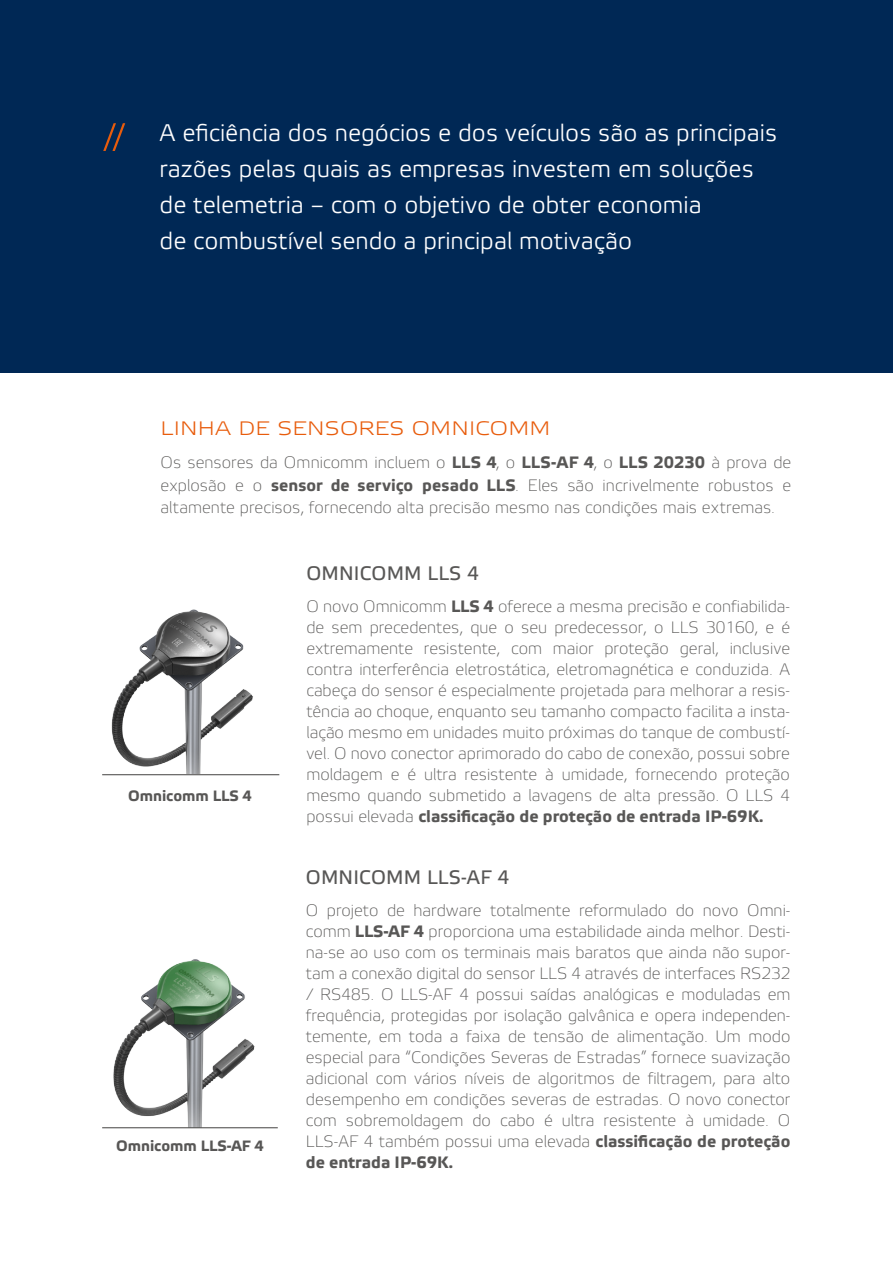
<style>
.page{position:relative;width:893px;height:1263px;background:#fff}
.page>*{position:absolute;margin:0;border:0;box-sizing:border-box;transform-origin:0 0}
.t1{font:24px/36px "Etelka Lig";color:#fff}
.t2{font:19.5px "Etelka Text Pro";letter-spacing:.01em;color:#585756}
.t3{font:19.5px "Etelka Wide Light Pro";letter-spacing:.01em;color:#e85c0c}
.t4{font:16.5px/21px "Etelka Thin Pro";color:#585756;text-align:justify}
.t5{font:700 16.5px "Etelka Text Pro";color:#585756}
.t6{font:700 15px "Etelka Text Pro";color:#585756}
.s1{font-family:"Etelka Bol"}
.s2{font-family:"Etelka Text Pro";font-weight:700}
.s3{font-family:"Etelka Thin Pro";font-weight:400}
</style>
<div class="page">
<div style="left:0;top:0;width:893px;height:372px;background:#002855"></div>
<svg style="left:103px;top:123px;width:22px;height:28px"></svg>
<img style="left:102px;top:609px;width:151px;height:167px">
<div style="left:119px;top:775px;width:150px;height:69px;background:#fff"></div>
<hr style="left:102px;top:774px;width:177px;height:1px;background:#585756">
<img style="left:102px;top:959px;width:153px;height:170px">
<div style="left:121px;top:1128px;width:149px;height:69px;background:#fff"></div>
<hr style="left:102px;top:1127px;width:176px;height:1px;background:#585756">
<h1 class="t1" style="left:160px;top:115px;width:619px">A eficiência dos negócios e dos veículos são as principais razões pelas quais as empresas investem em soluções de telemetria – com o objetivo de obter economia<br>de combustível sendo a principal motivação</h1>
<p class="t3" style="left:161px;top:417px;width:391px">LINHA DE SENSORES OMNICOMM</p>
<p class="t4" style="left:161px;top:452px;width:632px;line-height:22.5px">Os sensores da Omnicomm incluem o <span class="s1">LLS 4</span>, o <span class="s1">LLS-AF 4</span>, o <span class="s1">LLS 20230</span> à prova de explosão e o <span class="s1">sensor de serviço pesado LLS</span>. Eles são incrivelmente robustos e altamente precisos, fornecendo alta precisão mesmo nas condições mais extremas.</p>
<p class="t6" style="left:128px;top:786px;width:125px">Omnicomm LLS 4</p>
<p class="t6" style="left:116px;top:1136px;width:149px">Omnicomm LLS-AF 4</p>
<p class="t2" style="left:306px;top:562px;width:174px">OMNICOMM LLS 4</p>
<p class="t4" style="left:306px;top:597px;width:485px">O novo Omnicomm <span class="s2">LLS 4</span> oferece a mesma precisão e confiabilida&shy;de sem precedentes, que o seu predecessor, o LLS 30160, e é extremamente resistente, com maior proteção geral, inclusive contra interferência eletrostática, eletromagnética e conduzida. A cabeça do sensor é especialmente projetada para melhorar a resis&shy;tência ao choque, enquanto seu tamanho compacto facilita a insta&shy;lação mesmo em unidades muito próximas do tanque de combustí&shy;vel. O novo conector aprimorado do cabo de conexão, possui sobre moldagem e é ultra resistente à umidade, fornecendo proteção mesmo quando submetido a lavagens de alta pressão. O LLS 4</p>
<p class="t5" style="left:306px;top:806px;width:459px"><span class="s3">possui elevada</span> classificação de proteção de entrada IP-69K.</p>
<p class="t2" style="left:306px;top:865px;width:205px">OMNICOMM LLS-AF 4</p>
<p class="t4" style="left:306px;top:900px;width:486px">O projeto de hardware totalmente reformulado do novo Omni&shy;comm <span class="s2">LLS-AF 4</span> proporciona uma estabilidade ainda melhor. Desti&shy;na-se ao uso com os terminais mais baratos que ainda não supor&shy;tam a conexão digital do sensor LLS 4 através de interfaces RS232 / RS485. O LLS-AF 4 possui saídas analógicas e moduladas em frequência, protegidas por isolação galvânica e opera independen&shy;temente, em toda a faixa de tensão de alimentação. Um modo especial para “Condições Severas de Estradas” fornece suavização adicional com vários níveis de algoritmos de filtragem, para alto desempenho em condições severas de estradas. O novo conector com sobremoldagem do cabo é ultra resistente à umidade. O LLS-AF 4 também possui uma elevada <span class="s2">classificação de proteção</span></p>
<p class="t5" style="left:306px;top:1151px;width:149px">de entrada IP-69K.</p>
</div>
